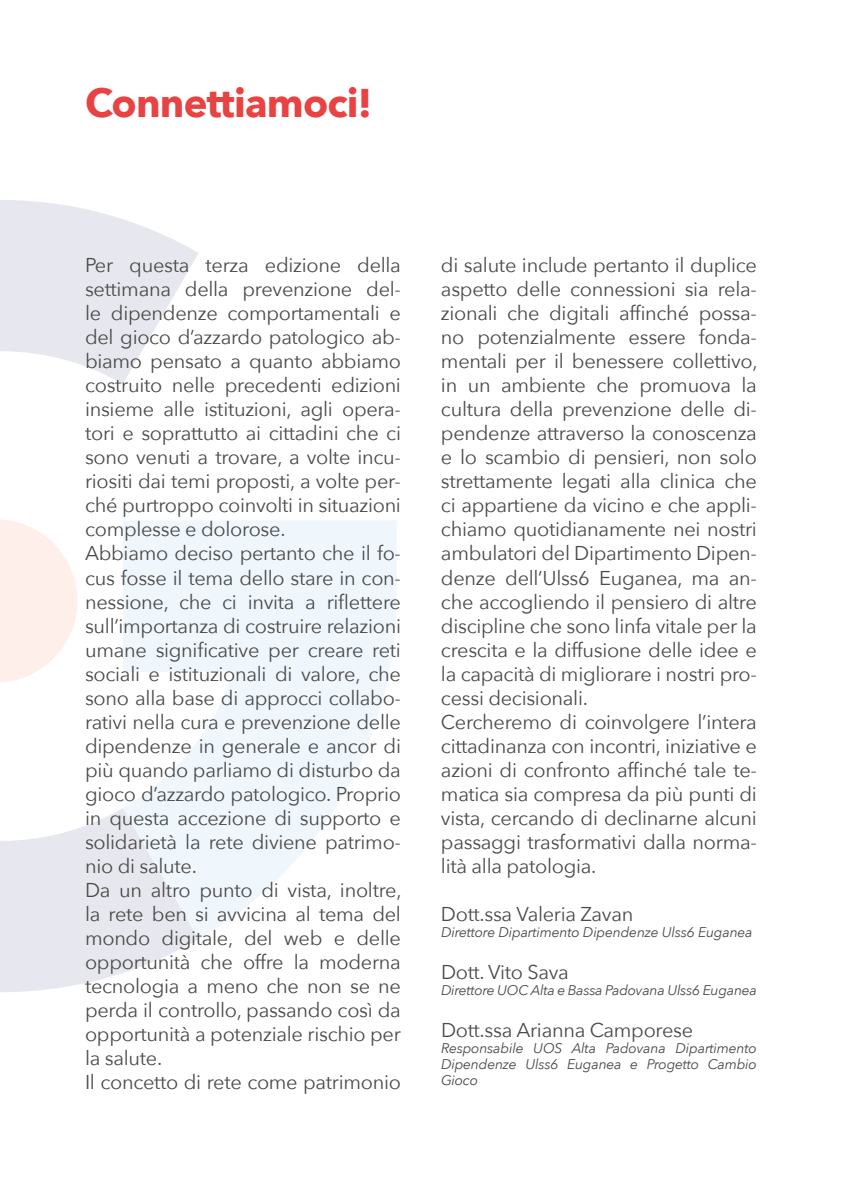
<style>
.page{position:relative;width:842px;height:1191px;background:#fff}
.page>*{position:absolute;margin:0;border:0;box-sizing:border-box;transform-origin:0 0}
.t1{font:700 40px "Avenir Next";letter-spacing:-.02em;color:#e84242}
.t2{font:20px/24px "Avenir Next";letter-spacing:-.015em;color:#4a4a49}
.t3{font:italic 14px/16px "Avenir Next";letter-spacing:-.015em;color:#4a4a49;text-align:justify}
</style>
<div class="page">
<svg style="left:0;top:200px;width:198px;height:792px"></svg>
<svg style="left:123px;top:520px;width:274px;height:419px;fill:#eff6fc"></svg>
<svg style="left:0;top:511px;width:85px;height:179px"></svg>
<h1 class="t1" style="left:85px;top:68px;width:289px">Connettiamoci!</h1>
<p class="t2" style="left:85px;top:252px;width:318px">Per questa terza edizione della settimana della prevenzione del&shy;le dipendenze comportamentali e del gioco d’azzardo patologico ab&shy;biamo pensato a quanto abbiamo costruito nelle precedenti edizioni insieme alle istituzioni, agli opera&shy;tori e soprattutto ai cittadini che ci sono venuti a trovare, a volte incu&shy;riositi dai temi proposti, a volte per&shy;ché purtroppo coinvolti in situazioni complesse e dolorose.<br>Abbiamo deciso pertanto che il fo&shy;cus fosse il tema dello stare in con&shy;nessione, che ci invita a riflettere sull’importanza di costruire relazioni umane significative per creare reti sociali e istituzionali di valore, che sono alla base di approcci collabo&shy;rativi nella cura e prevenzione delle dipendenze in generale e ancor di più quando parliamo di disturbo da gioco d’azzardo patologico. Proprio in questa accezione di supporto e solidarietà la rete diviene patrimo&shy;nio di salute.<br>Da un altro punto di vista, inoltre, la rete ben si avvicina al tema del mondo digitale, del web e delle opportunità che offre la moderna tecnologia a meno che non se ne perda il controllo, passando così da opportunità a potenziale rischio per la salute.<br>Il concetto di rete come patrimonio</p>
<p class="t2" style="left:441px;top:252px;width:318px">di salute include pertanto il duplice aspetto delle connessioni sia rela&shy;zionali che digitali affinché possa&shy;no potenzialmente essere fonda&shy;mentali per il benessere collettivo, in un ambiente che promuova la cultura della prevenzione delle di&shy;pendenze attraverso la conoscenza e lo scambio di pensieri, non solo strettamente legati alla clinica che ci appartiene da vicino e che appli&shy;chiamo quotidianamente nei nostri ambulatori del Dipartimento Dipen&shy;denze dell’Ulss6 Euganea, ma an&shy;che accogliendo il pensiero di altre discipline che sono linfa vitale per la crescita e la diffusione delle idee e la capacità di migliorare i nostri pro&shy;cessi decisionali.<br>Cercheremo di coinvolgere l’intera cittadinanza con incontri, iniziative e azioni di confronto affinché tale te&shy;matica sia compresa da più punti di vista, cercando di declinarne alcuni passaggi trasformativi dalla norma&shy;lità alla patologia.</p>
<p class="t2" style="left:441px;top:900px;width:194px">Dott.ssa Valeria Zavan</p>
<p class="t3" style="left:441px;top:923px;width:313px">Direttore Dipartimento Dipendenze Ulss6 Euganea</p>
<p class="t2" style="left:441px;top:958px;width:129px">Dott. Vito Sava</p>
<p class="t3" style="left:441px;top:981px;width:317px">Direttore UOC Alta e Bassa Padovana Ulss6 Euganea</p>
<p class="t2" style="left:441px;top:1016px;width:254px">Dott.ssa Arianna Camporese</p>
<p class="t3" style="left:441px;top:1039px;width:317px">Responsabile UOS Alta Padovana Dipartimento Dipendenze Ulss6 Euganea e Progetto Cambio Gioco</p>
</div>
